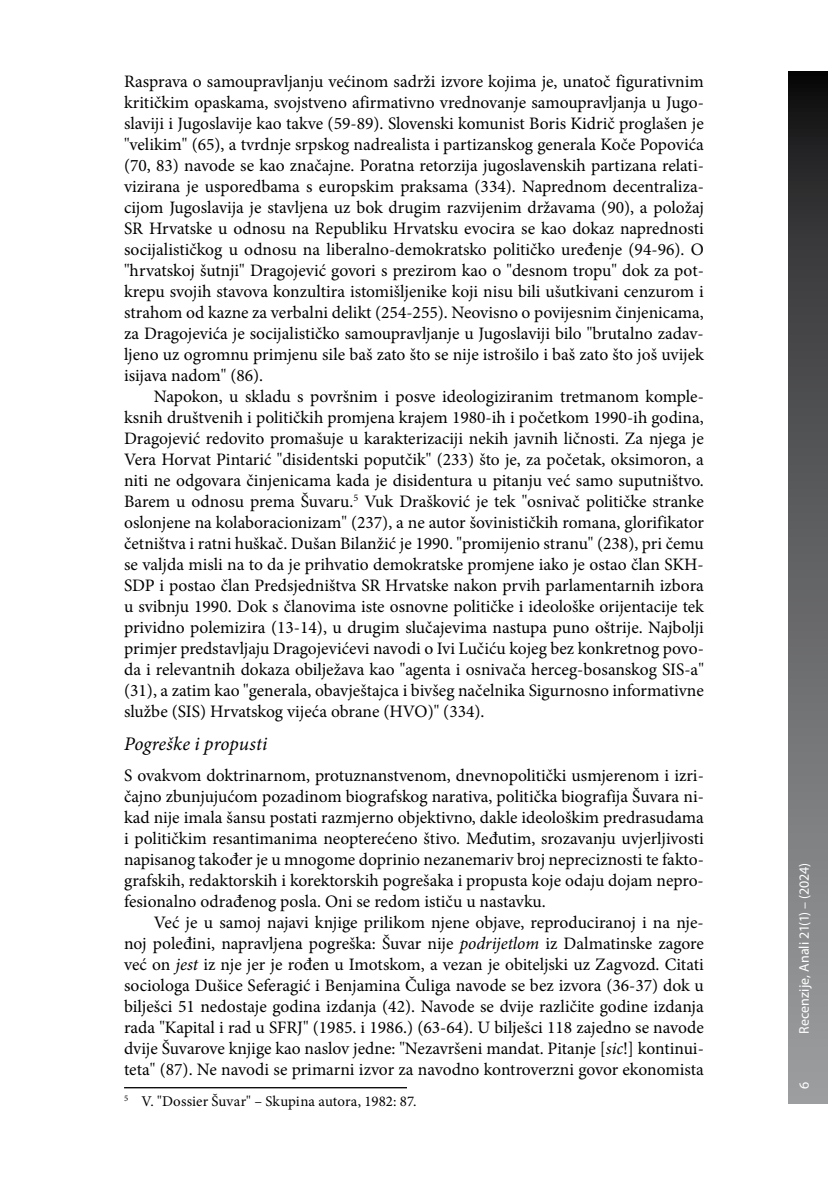
<style>
.page{position:relative;width:828px;height:1180px;background:#fff}
.page>*{position:absolute;margin:0;border:0;box-sizing:border-box;transform-origin:0 0}
.t1{font:italic 19.25px "Minion Pro";letter-spacing:.005em;color:#000}
.t2{font:17.5px/21px "Minion Pro";color:#000;text-align:justify}
.t3{font:14.88px "Minion Pro";letter-spacing:.005em;color:#000}
.t4{font:14px "Myriad Pro";letter-spacing:.005em;color:#fff}
.s1{font-style:italic}
</style>
<div class="page">
<svg style="left:788px;top:71px;width:40px;height:1032px;background:#606163"></svg>
<hr style="left:124px;top:1087px;width:283px;height:1px;background:#000">
<p class="t2" style="left:124px;top:71px;width:581px">Rasprava o samoupravljanju većinom sadrži izvore kojima je, unatoč figurativnim kritičkim opaskama, svojstveno afirmativno vrednovanje samoupravljanja u Jugo&shy;slaviji i Jugoslavije kao takve (59-89). Slovenski komunist Boris Kidrič proglašen je "velikim" (65), a tvrdnje srpskog nadrealista i partizanskog generala Koče Popovića (70, 83) navode se kao značajne. Poratna retorzija jugoslavenskih partizana relati&shy;vizirana je usporedbama s europskim praksama (334). Naprednom decentraliza&shy;cijom Jugoslavija je stavljena uz bok drugim razvijenim državama (90), a položaj SR Hrvatske u odnosu na Republiku Hrvatsku evocira se kao dokaz naprednosti socijalističkog u odnosu na liberalno-demokratsko političko uređenje (94-96). O "hrvatskoj šutnji" Dragojević govori s prezirom kao o "desnom tropu" dok za pot&shy;krepu svojih stavova konzultira istomišljenike koji nisu bili ušutkivani cenzurom i strahom od kazne za verbalni delikt (254-255). Neovisno o povijesnim činjenicama, za Dragojevića je socijalističko samoupravljanje u Jugoslaviji bilo "brutalno zadav&shy;ljeno uz ogromnu primjenu sile baš zato što se nije istrošilo i baš zato što još uvijek isijava nadom" (86).</p>
<p class="t2" style="left:124px;top:386px;width:581px;text-indent:30px">Napokon, u skladu s površnim i posve ideologiziranim tretmanom komple&shy;ksnih društvenih i političkih promjena krajem 1980-ih i početkom 1990-ih godina, Dragojević redovito promašuje u karakterizaciji nekih javnih ličnosti. Za njega je Vera Horvat Pintarić "disidentski poputčik" (233) što je, za početak, oksimoron, a niti ne odgovara činjenicama kada je disidentura u pitanju već samo suputništvo.<br>Barem u odnosu prema Šuvaru.<sup>5</sup> Vuk Drašković je tek "osnivač političke stranke oslonjene na kolaboracionizam" (237), a ne autor šovinističkih romana, glorifikator četništva i ratni huškač. Dušan Bilanžić je 1990. "promijenio stranu" (238), pri čemu se valjda misli na to da je prihvatio demokratske promjene iako je ostao član SKH-SDP i postao član Predsjedništva SR Hrvatske nakon prvih parlamentarnih izbora u svibnju 1990. Dok s članovima iste osnovne političke i ideološke orijentacije tek prividno polemizira (13-14), u drugim slučajevima nastupa puno oštrije. Najbolji primjer predstavljaju Dragojevićevi navodi o Ivi Lučiću kojeg bez konkretnog povo&shy;da i relevantnih dokaza obilježava kao "agenta i osnivača herceg-bosanskog SIS-a" (31), a zatim kao "generala, obavještajca i bivšeg načelnika Sigurnosno informativne službe (SIS) Hrvatskog vijeća obrane (HVO)" (334).</p>
<p class="t1" style="left:124px;top:731px;width:145px">Pogreške i propusti</p>
<p class="t2" style="left:124px;top:765px;width:581px">S ovakvom doktrinarnom, protuznanstvenom, dnevnopolitički usmjerenom i izri&shy;čajno zbunjujućom pozadinom biografskog narativa, politička biografija Šuvara ni&shy;kad nije imala šansu postati razmjerno objektivno, dakle ideološkim predrasudama i političkim resantimanima neopterećeno štivo. Međutim, srozavanju uvjerljivosti napisanog također je u mnogome doprinio nezanemariv broj nepreciznosti te fakto&shy;grafskih, redaktorskih i korektorskih pogrešaka i propusta koje odaju dojam nepro&shy;fesionalno odrađenog posla. Oni se redom ističu u nastavku.</p>
<p class="t2" style="left:124px;top:912px;width:581px;text-indent:30px">Već je u samoj najavi knjige prilikom njene objave, reproduciranoj i na nje&shy;noj poleđini, napravljena pogreška: Šuvar nije <span class="s1">podrijetlom</span> iz Dalmatinske zagore već on <span class="s1">jest</span> iz nje jer je rođen u Imotskom, a vezan je obiteljski uz Zagvozd. Citati sociologa Dušice Seferagić i Benjamina Čuliga navode se bez izvora (36-37) dok u bilješci 51 nedostaje godina izdanja (42). Navode se dvije različite godine izdanja rada "Kapital i rad u SFRJ" (1985. i 1986.) (63-64). U bilješci 118 zajedno se navode dvije Šuvarove knjige kao naslov jedne: "Nezavršeni mandat. Pitanje [<span class="s1">sic</span>!] kontinui&shy;teta" (87). Ne navodi se primarni izvor za navodno kontroverzni govor ekonomista</p>
<p class="t3" style="left:124px;top:1091px;width:294px"><sup>5</sup> V. "Dossier Šuvar" – Skupina autora, 1982: 87.</p>
<p class="t4" style="left:795px;top:1034px;width:172px;rotate:-90deg">Recenzije, Anali 21(1) – (2024)</p>
<p class="t4" style="left:795px;top:1088px;width:9px;rotate:-90deg">6</p>
</div>
